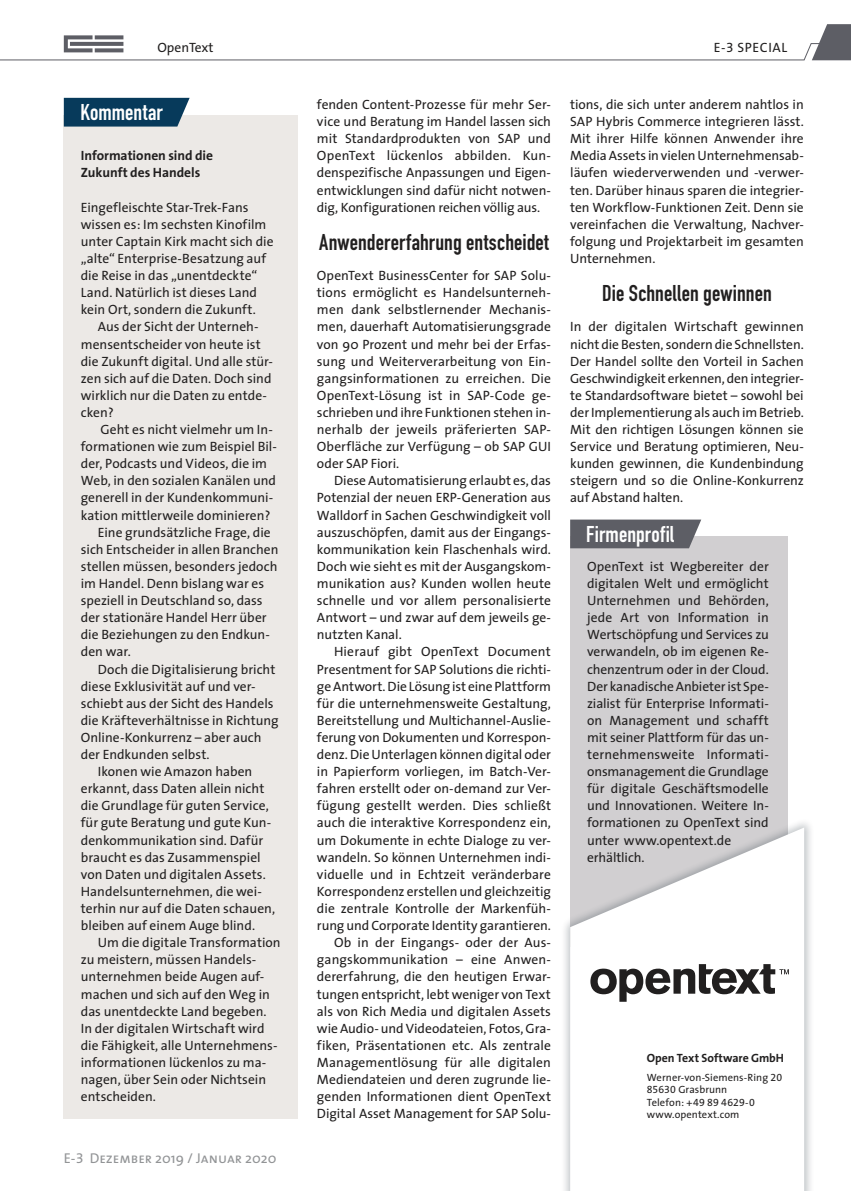
<style>
.page{position:relative;width:851px;height:1191px;background:#fff}
.page>*{position:absolute;margin:0;border:0;box-sizing:border-box;transform-origin:0 0}
.t1{font:700 22.5px "DIN Condensed";color:#211f1f}
.t2{font:700 22.5px "DIN Condensed";letter-spacing:.005em;color:#fff}
.t3{font:14.25px "The Sans Caps";color:#929496}
.t4{font:13.5px/17.1px "The Sans";color:#211f1f;text-align:justify}
.t5{font:700 13.5px/17.1px "The Sans";color:#211f1f}
.t6{font:13.5px "The Sans";letter-spacing:.04em;color:#211f1f}
.t7{font:700 12px "The Sans";color:#211f1f}
.t8{font:10.5px/12.6px "The Sans";letter-spacing:.01em;color:#211f1f}
.s1{font-family:"The Sans"}
.s2{font-family:"The Sans Expert"}
</style>
<div class="page">
<svg style="left:0;top:24px;width:850px;height:37px"></svg>
<div style="left:570px;top:536px;width:217px;height:411px;background:#d1cfd1"></div>
<svg style="left:570px;top:519px;width:131px;height:29px;background:#66666d"></svg>
<div style="left:560px;top:818px;width:254px;height:373px;background:#001520;opacity:.25"></div>
<svg style="left:570px;top:827px;width:234px;height:364px"></svg>
<div style="left:64px;top:115px;width:234px;height:1003px;background:#ece9e6"></div>
<svg style="left:64px;top:98px;width:125px;height:29px;background:#144463"></svg>
<svg style="left:590px;top:964px;width:198px;height:37px"></svg>
<p class="t4" style="left:157px;top:40px;width:58px">OpenText</p>
<h1 class="t2" style="left:80px;top:104px;width:84px">Kommentar</h1>
<p class="t5" style="left:81px;top:148px;width:134px">Informationen sind die<br>Zukunft des Handels</p>
<p class="t4" style="left:81px;top:199px;width:194px;text-align:left">Eingefleischte Star-Trek-Fans wissen es: Im sechsten Kinofilm unter Captain Kirk macht sich die „alte“ Enterprise-Besatzung auf die Reise in das „unentdeckte“<br>Land. Natürlich ist dieses Land kein Ort, sondern die Zukunft.</p>
<p class="t4" style="left:81px;top:319px;width:194px;text-align:left;text-indent:17px">Aus der Sicht der Unterneh&shy;mensentscheider von heute ist die Zukunft digital. Und alle stür&shy;zen sich auf die Daten. Doch sind wirklich nur die Daten zu entde&shy;cken?</p>
<p class="t4" style="left:100px;top:421px;width:174px">Geht es nicht vielmehr um In-</p>
<p class="t4" style="left:81px;top:438px;width:198px">formationen wie zum Beispiel Bil-</p>
<p class="t4" style="left:81px;top:456px;width:188px">der, Podcasts und Videos, die im</p>
<p class="t4" style="left:81px;top:473px;width:197px">Web, in den sozialen Kanälen und</p>
<p class="t4" style="left:81px;top:490px;width:194px">generell in der Kundenkommuni-</p>
<p class="t4" style="left:81px;top:507px;width:191px">kation mittlerweile dominieren?</p>
<p class="t4" style="left:98px;top:524px;width:174px">Eine grundsätzliche Frage, die</p>
<p class="t4" style="left:81px;top:541px;width:199px">sich Entscheider in allen Branchen</p>
<p class="t4" style="left:81px;top:558px;width:198px">stellen müssen, besonders jedoch</p>
<p class="t4" style="left:81px;top:575px;width:185px">im Handel. Denn bislang war es</p>
<p class="t4" style="left:81px;top:592px;width:183px">speziell in Deutschland so, dass</p>
<p class="t4" style="left:81px;top:609px;width:187px">der stationäre Handel Herr über</p>
<p class="t4" style="left:81px;top:627px;width:191px">die Beziehungen zu den Endkun-</p>
<p class="t4" style="left:81px;top:644px;width:51px">den war.</p>
<p class="t4" style="left:98px;top:661px;width:179px">Doch die Digitalisierung bricht</p>
<p class="t4" style="left:81px;top:678px;width:176px">diese Exklusivität auf und ver-</p>
<p class="t4" style="left:81px;top:695px;width:194px">schiebt aus der Sicht des Handels</p>
<p class="t4" style="left:81px;top:712px;width:199px">die Kräfteverhältnisse in Richtung</p>
<p class="t4" style="left:81px;top:729px;width:182px">Online-Konkurrenz – aber auch</p>
<p class="t4" style="left:81px;top:746px;width:130px">der Endkunden selbst.</p>
<p class="t4" style="left:98px;top:763px;width:156px">Ikonen wie Amazon haben</p>
<p class="t4" style="left:81px;top:780px;width:185px">erkannt, dass Daten allein nicht</p>
<p class="t4" style="left:81px;top:798px;width:189px">die Grundlage für guten Service,</p>
<p class="t4" style="left:81px;top:815px;width:192px">für gute Beratung und gute Kun-</p>
<p class="t4" style="left:81px;top:832px;width:184px">denkommunikation sind. Dafür</p>
<p class="t4" style="left:81px;top:849px;width:181px">braucht es das Zusammenspiel</p>
<p class="t4" style="left:81px;top:866px;width:186px">von Daten und digitalen Assets.</p>
<p class="t4" style="left:81px;top:883px;width:182px">Handelsunternehmen, die wei-</p>
<p class="t4" style="left:81px;top:900px;width:196px">terhin nur auf die Daten schauen,</p>
<p class="t4" style="left:81px;top:917px;width:176px">bleiben auf einem Auge blind.</p>
<p class="t4" style="left:98px;top:934px;width:184px">Um die digitale Transformation</p>
<p class="t4" style="left:81px;top:951px;width:177px">zu meistern, müssen Handels-</p>
<p class="t4" style="left:81px;top:969px;width:185px">unternehmen beide Augen auf-</p>
<p class="t4" style="left:81px;top:986px;width:190px">machen und sich auf den Weg in</p>
<p class="t4" style="left:81px;top:1003px;width:187px">das unentdeckte Land begeben.</p>
<p class="t4" style="left:81px;top:1020px;width:185px">In der digitalen Wirtschaft wird</p>
<p class="t4" style="left:81px;top:1037px;width:198px">die Fähigkeit, alle Unternehmens-</p>
<p class="t4" style="left:81px;top:1054px;width:187px">informationen lückenlos zu ma-</p>
<p class="t4" style="left:81px;top:1071px;width:187px">nagen, über Sein oder Nichtsein</p>
<p class="t4" style="left:81px;top:1088px;width:77px">entscheiden.</p>
<p class="t3" style="left:64px;top:1152px;width:214px"><span class="s1">E-</span><span class="s2">3</span> Dezember <span class="s1">2019</span> / Januar <span class="s1">2020</span></p>
<p class="t4" style="left:317px;top:96px;width:235px">fenden Content-Prozesse für mehr Ser&shy;vice und Beratung im Handel lassen sich mit Standardprodukten von SAP und OpenText lückenlos abbilden. Kun&shy;denspezifische Anpassungen und Eigen&shy;entwicklungen sind dafür nicht notwen&shy;dig, Konfigurationen reichen völlig aus.</p>
<h1 class="t1" style="left:319px;top:233px;width:231px">Anwendererfahrung entscheidet</h1>
<p class="t4" style="left:317px;top:267px;width:235px">OpenText BusinessCenter for SAP Solu&shy;tions ermöglicht es Handelsunterneh&shy;men dank selbstlernender Mechanis&shy;men, dauerhaft Automatisierungsgrade von 90 Prozent und mehr bei der Erfas&shy;sung und Weiterverarbeitung von Ein&shy;gangsinformationen zu erreichen. Die OpenText-Lösung ist in SAP-Code ge&shy;schrieben und ihre Funktionen stehen in&shy;nerhalb der jeweils präferierten SAP-Oberfläche zur Verfügung – ob SAP GUI oder SAP Fiori.</p>
<p class="t4" style="left:317px;top:473px;width:235px;text-indent:17px">Diese Automatisierung erlaubt es, das Potenzial der neuen ERP-Generation aus Walldorf in Sachen Geschwindigkeit voll auszuschöpfen, damit aus der Eingangs&shy;kommunikation kein Flaschenhals wird.<br>Doch wie sieht es mit der Ausgangskom&shy;munikation aus? Kunden wollen heute schnelle und vor allem personalisierte Antwort – und zwar auf dem jeweils ge&shy;nutzten Kanal.</p>
<p class="t4" style="left:317px;top:644px;width:235px;text-align:right">Hierauf gibt OpenText Document Presentment for SAP Solutions die richti&shy;ge Antwort. Die Lösung ist eine Plattform für die unternehmensweite Gestaltung, Bereitstellung und Multichannel-Auslie&shy;ferung von Dokumenten und Korrespon&shy;denz. Die Unterlagen können digital oder in Papierform vorliegen, im Batch-Ver&shy;fahren erstellt oder on-demand zur Ver&shy;fügung gestellt werden. Dies schließt auch die interaktive Korrespondenz ein, um Dokumente in echte Dialoge zu ver&shy;wandeln. So können Unternehmen indi&shy;viduelle und in Echtzeit veränderbare Korrespondenz erstellen und gleichzeitig die zentrale Kontrolle der Markenfüh&shy;rung und Corporate Identity garantieren.<br>Ob in der Eingangs- oder der Aus&shy;gangskommunikation – eine Anwen&shy;dererfahrung, die den heutigen Erwar&shy;tungen entspricht, lebt weniger von Text als von Rich Media und digitalen Assets wie Audio- und Videodateien, Fotos, Gra&shy;fiken, Präsentationen etc. Als zentrale Managementlösung für alle digitalen Mediendateien und deren zugrunde lie&shy;genden Informationen dient OpenText Digital Asset Management for SAP Solu-</p>
<p class="t6" style="left:713px;top:40px;width:75px">E-<span class="s2">3</span> SPECIAL</p>
<p class="t4" style="left:570px;top:96px;width:235px">tions, die sich unter anderem nahtlos in SAP Hybris Commerce integrieren lässt.<br>Mit ihrer Hilfe können Anwender ihre Media Assets in vielen Unternehmensab&shy;läufen wiederverwenden und -verwer&shy;ten. Darüber hinaus sparen die integrier&shy;ten Workflow-Funktionen Zeit. Denn sie vereinfachen die Verwaltung, Nachver&shy;folgung und Projektarbeit im gesamten Unternehmen.</p>
<h1 class="t1" style="left:602px;top:285px;width:171px">Die Schnellen gewinnen</h1>
<p class="t4" style="left:570px;top:319px;width:235px">In der digitalen Wirtschaft gewinnen nicht die Besten, sondern die Schnellsten.<br>Der Handel sollte den Vorteil in Sachen Geschwindigkeit erkennen, den integrier&shy;te Standardsoftware bietet – sowohl bei der Implementierung als auch im Betrieb.<br>Mit den richtigen Lösungen können sie Service und Beratung optimieren, Neu&shy;kunden gewinnen, die Kundenbindung steigern und so die Online-Konkurrenz auf Abstand halten.</p>
<h1 class="t2" style="left:586px;top:526px;width:89px">Firmenprofil</h1>
<p class="t4" style="left:587px;top:558px;width:183px;text-align:left">OpenText ist Wegbereiter der digitalen Welt und ermöglicht<br>Unternehmen und Behörden, jede Art von Information in<br>Wertschöpfung und Services zu verwandeln, ob im eigenen Re&shy;chenzentrum oder in der Cloud.<br>Der kanadische Anbieter ist Spe&shy;zialist für Enterprise Informati&shy;on Management und schafft mit seiner Plattform für das un&shy;ternehmensweite Informati&shy;onsmanagement die Grundlage für digitale Geschäftsmodelle und Innovationen. Weitere In&shy;formationen zu OpenText sind unter www.opentext.de erhältlich.</p>
<p class="t7" style="left:646px;top:1053px;width:139px">Open Text Software GmbH</p>
<p class="t8" style="left:646px;top:1071px;width:137px">Werner-von-Siemens-Ring <span class="s2">20<br>85630</span> Grasbrunn<br>Telefon: +<span class="s2">49 89 4629</span>-<span class="s2">0 </span>www.opentext.com</p>
</div>
